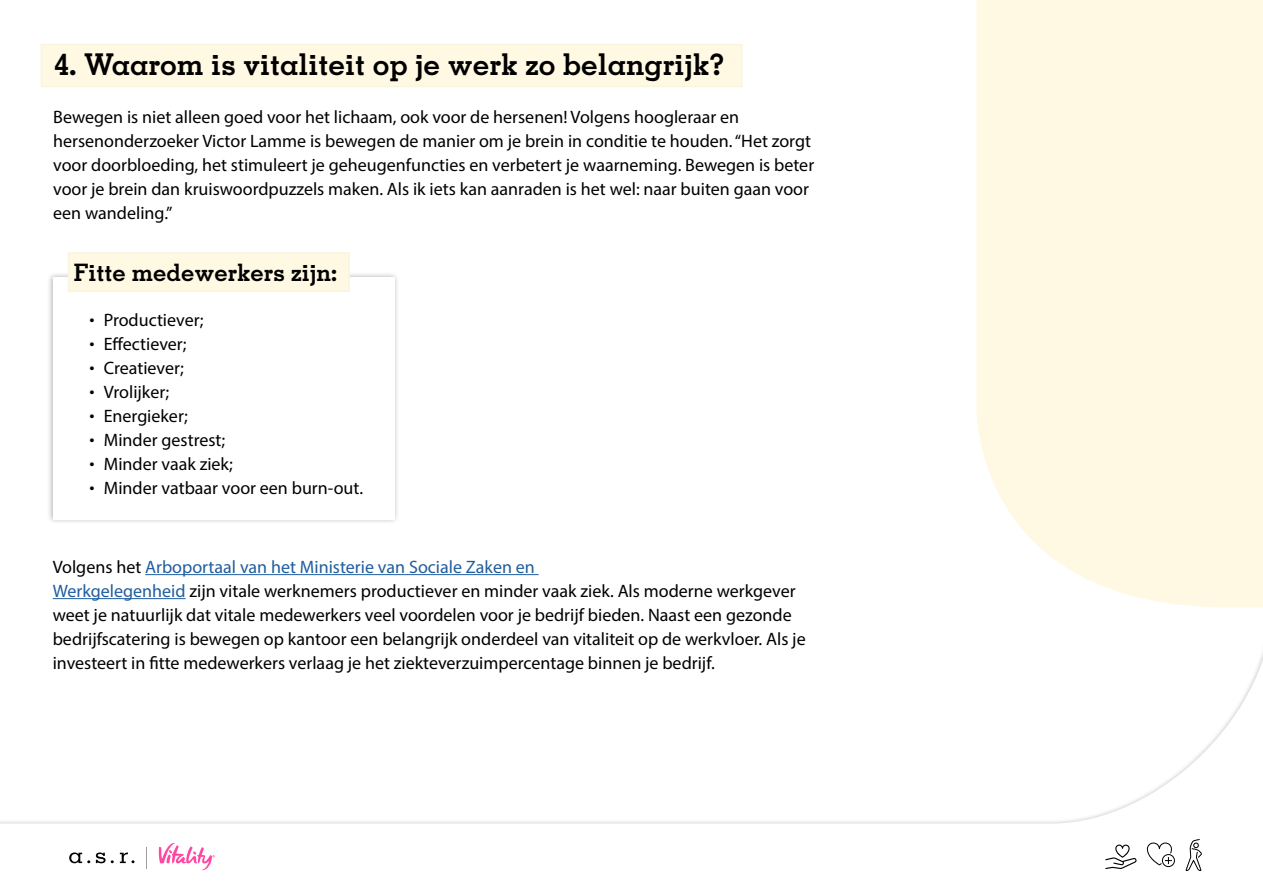
<style>
.page{position:relative;width:1263px;height:893px;background:#fff}
.page>*{position:absolute;margin:0;border:0;box-sizing:border-box;transform-origin:0 0}
.t1{font:700 30px "Memphis LT Std";color:#000}
.t2{font:700 24px "Memphis LT Std";color:#000}
.t3{font:18px/24px "Myriad Pro";color:#000}
.s1{color:#205d9e}
</style>
<div class="page">
<div style="left:976px;top:0;width:287px;height:481px;background:#fff8e2"></div>
<svg style="left:0;top:481px;width:1263px;height:389px"></svg>
<div style="left:53px;top:838px;width:176px;height:40px;background:#fff"></div>
<svg style="left:120px;top:852px;width:15px;height:11px"></svg>
<svg style="left:69px;top:852px;width:21px;height:11px"></svg>
<svg style="left:96px;top:852px;width:18px;height:11px"></svg>
<svg style="left:146px;top:847px;width:1px;height:21px"></svg>
<svg style="left:158px;top:842px;width:57px;height:28px"></svg>
<svg style="left:1105px;top:845px;width:33px;height:24px"></svg>
<svg style="left:1147px;top:842px;width:28px;height:25px"></svg>
<svg style="left:1185px;top:839px;width:17px;height:32px"></svg>
<div style="left:41px;top:44px;width:701px;height:43px;background:#fff8e2"></div>
<div style="left:47px;top:271px;width:353px;height:254px;background:#000;opacity:.3"></div>
<div style="left:53px;top:277px;width:341px;height:242px;background:#fff"></div>
<div style="left:68px;top:252px;width:282px;height:40px;background:#fff8e2"></div>
<hr style="left:145px;top:574px;width:394px;height:1px;background:#205d9e">
<hr style="left:53px;top:598px;width:133px;height:1px;background:#205d9e">
<h1 class="t1" style="left:54px;top:46px;width:672px">4. Waarom is vitaliteit op je werk zo belangrijk?</h1>
<p class="t3" style="left:53px;top:104px;width:762px">Bewegen is niet alleen goed voor het lichaam, ook voor de hersenen! Volgens hoogleraar en hersenonderzoeker Victor Lamme is bewegen de manier om je brein in conditie te houden. “Het zorgt voor doorbloeding, het stimuleert je geheugenfuncties en verbetert je waarneming. Bewegen is beter voor je brein dan kruiswoordpuzzels maken. Als ik iets kan aanraden is het wel: naar buiten gaan voor een wandeling.”</p>
<h2 class="t2" style="left:74px;top:257px;width:265px">Fitte medewerkers zijn:</h2>
<p class="t3" style="left:89px;top:307px;width:7px;text-align:justify">• • • • • • • •</p>
<p class="t3" style="left:104px;top:307px;width:261px">Productiever;<br>Effectiever;<br>Creatiever;<br>Vrolijker;<br>Energieker;<br>Minder gestrest;<br>Minder vaak ziek;<br>Minder vatbaar voor een burn-out.</p>
<p class="t3" style="left:53px;top:554px;width:754px">Volgens het <span class="s1">Arboportaal van het Ministerie van Sociale Zaken en<br>Werkgelegenheid</span> zijn vitale werknemers productiever en minder vaak ziek. Als moderne werkgever weet je natuurlijk dat vitale medewerkers veel voordelen voor je bedrijf bieden. Naast een gezonde bedrijfscatering is bewegen op kantoor een belangrijk onderdeel van vitaliteit op de werkvloer. Als je investeert in fitte medewerkers verlaag je het ziekteverzuimpercentage binnen je bedrijf.</p>
</div>
